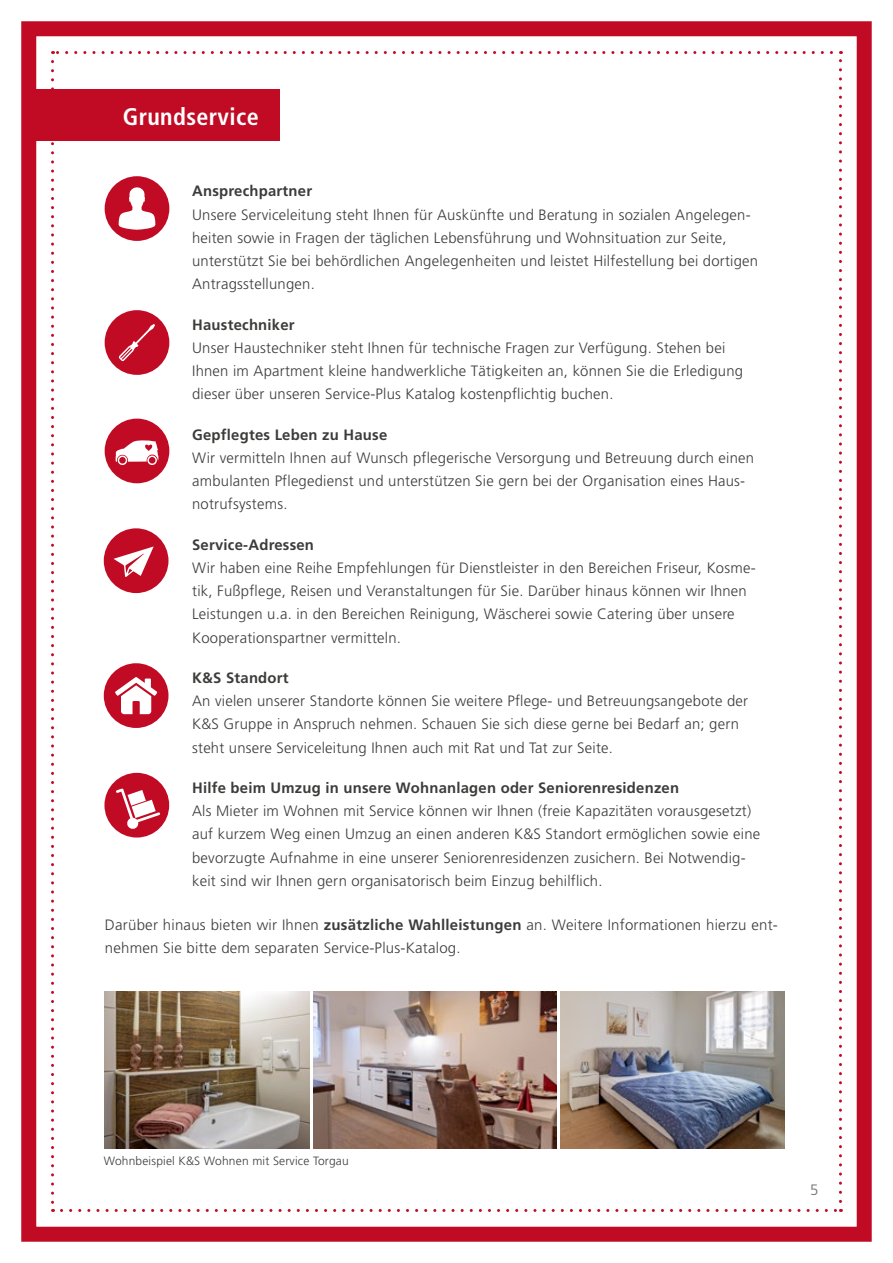
<style>
.page{position:relative;width:893px;height:1263px;background:#fff}
.page>*{position:absolute;margin:0;border:0;box-sizing:border-box;transform-origin:0 0}
.t1{font:700 condensed 24px "Frutiger";letter-spacing:.015em;color:#fff}
.t2{font:300 15px/23.2px "Frutiger";letter-spacing:.015em;color:#3c3c3b}
.t3{font:700 15px "Frutiger";letter-spacing:.015em;color:#3c3c3b}
.t4{font:300 15px "Frutiger";color:#6b6b6a}
.t5{font:300 12px "Frutiger";letter-spacing:.015em;color:#3c3c3b}
.s1{font-weight:700}
</style>
<div class="page">
<div style="left:21px;top:21px;width:851px;height:1221px;border:15px solid #c10b25"></div>
<svg style="left:51px;top:61px;width:3px;height:1151px"></svg>
<svg style="left:61px;top:1209px;width:780px;height:3px"></svg>
<svg style="left:839px;top:51px;width:3px;height:1150px"></svg>
<svg style="left:53px;top:51px;width:778px;height:3px"></svg>
<div style="left:25px;top:89px;width:255px;height:52px;background:#c10b25"></div>
<img style="left:313px;top:991px;width:243px;height:157px">
<img style="left:561px;top:991px;width:223px;height:157px">
<img style="left:104px;top:991px;width:206px;height:157px">
<div style="left:104px;top:773px;width:65px;height:64px;background:#c10b25;border-radius:50%"></div>
<svg style="left:116px;top:788px;width:44px;height:41px"></svg>
<div style="left:104px;top:528px;width:64px;height:65px;background:#c10b25;border-radius:50%"></div>
<svg style="left:114px;top:546px;width:40px;height:31px"></svg>
<div style="left:105px;top:419px;width:64px;height:64px;background:#c10b25;border-radius:50%"></div>
<svg style="left:115px;top:440px;width:43px;height:25px"></svg>
<div style="left:105px;top:176px;width:64px;height:65px;background:#c10b25;border-radius:50%"></div>
<svg style="left:119px;top:187px;width:36px;height:43px"></svg>
<div style="left:105px;top:310px;width:64px;height:65px;background:#c10b25;border-radius:50%"></div>
<svg style="left:119px;top:324px;width:36px;height:37px"></svg>
<div style="left:104px;top:663px;width:64px;height:65px;background:#c10b25;border-radius:50%"></div>
<svg style="left:115px;top:677px;width:42px;height:37px"></svg>
<h1 class="t1" style="left:123px;top:102px;width:137px">Grundservice</h1>
<p class="t3" style="left:192px;top:182px;width:122px">Ansprechpartner</p>
<p class="t2" style="left:192px;top:203px;width:567px">Unsere Serviceleitung steht Ihnen für Auskünfte und Beratung in sozialen Angelegen&shy;heiten sowie in Fragen der täglichen Lebensführung und Wohnsituation zur Seite, unterstützt Sie bei behördlichen Angelegenheiten und leistet Hilfestellung bei dortigen Antragsstellungen.</p>
<p class="t3" style="left:192px;top:315px;width:104px">Haustechniker</p>
<p class="t2" style="left:192px;top:336px;width:552px">Unser Haustechniker steht Ihnen für technische Fragen zur Verfügung. Stehen bei<br>Ihnen im Apartment kleine handwerkliche Tätigkeiten an, können Sie die Erledigung dieser über unseren Service-Plus Katalog kostenpflichtig buchen.</p>
<p class="t3" style="left:192px;top:425px;width:197px">Gepflegtes Leben zu Hause</p>
<p class="t2" style="left:192px;top:446px;width:563px">Wir vermitteln Ihnen auf Wunsch pflegerische Versorgung und Betreuung durch einen ambulanten Pflegedienst und unterstützen Sie gern bei der Organisation eines Haus&shy;notrufsystems.</p>
<p class="t3" style="left:192px;top:535px;width:123px">Service-Adressen</p>
<p class="t2" style="left:192px;top:556px;width:565px">Wir haben eine Reihe Empfehlungen für Dienstleister in den Bereichen Friseur, Kosme&shy;tik, Fußpflege, Reisen und Veranstaltungen für Sie. Darüber hinaus können wir Ihnen Leistungen u.a. in den Bereichen Reinigung, Wäscherei sowie Catering über unsere Kooperationspartner vermitteln.</p>
<p class="t3" style="left:192px;top:669px;width:98px">K&amp;S Standort</p>
<p class="t2" style="left:192px;top:689px;width:557px">An vielen unserer Standorte können Sie weitere Pflege- und Betreuungsangebote der<br>K&amp;S Gruppe in Anspruch nehmen. Schauen Sie sich diese gerne bei Bedarf an; gern steht unsere Serviceleitung Ihnen auch mit Rat und Tat zur Seite.</p>
<p class="t3" style="left:192px;top:779px;width:488px">Hilfe beim Umzug in unsere Wohnanlagen oder Seniorenresidenzen</p>
<p class="t2" style="left:192px;top:799px;width:570px">Als Mieter im Wohnen mit Service können wir Ihnen (freie Kapazitäten vorausgesetzt) auf kurzem Weg einen Umzug an einen anderen K&amp;S Standort ermöglichen sowie eine bevorzugte Aufnahme in eine unserer Seniorenresidenzen zusichern. Bei Notwendig&shy;keit sind wir Ihnen gern organisatorisch beim Einzug behilflich.</p>
<p class="t2" style="left:105px;top:913px;width:674px">Darüber hinaus bieten wir Ihnen <span class="s1">zusätzliche Wahlleistungen</span> an. Weitere Informationen hierzu ent&shy;nehmen Sie bitte dem separaten Service-Plus-Katalog.</p>
<p class="t5" style="left:104px;top:1154px;width:246px">Wohnbeispiel K&amp;S Wohnen mit Service Torgau</p>
<p class="t4" style="left:810px;top:1181px;width:10px">5</p>
</div>
